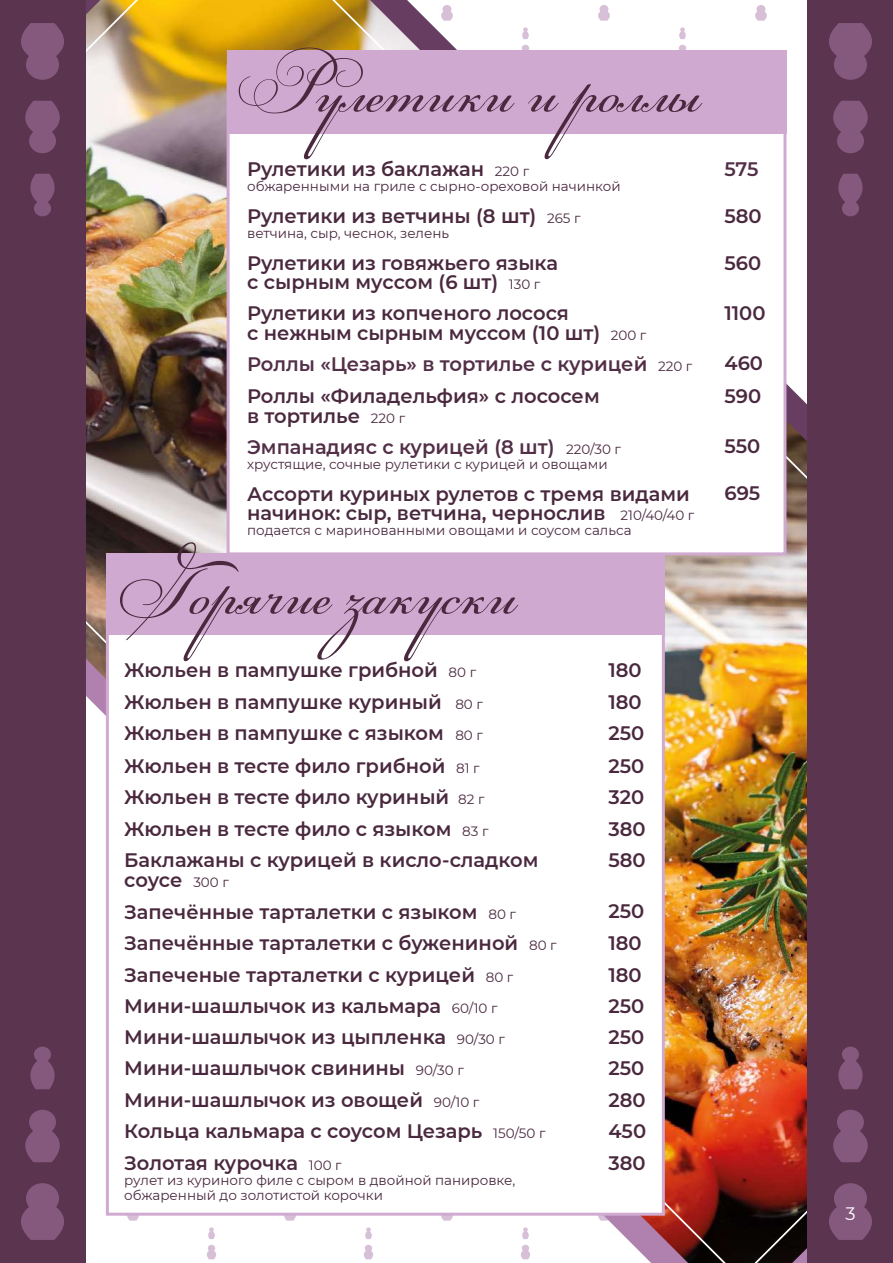
<style>
.page{position:relative;width:893px;height:1263px;background:#fff}
.page>*{position:absolute;margin:0;border:0;box-sizing:border-box;transform-origin:0 0}
.t1{font:600 19.5px/31.3px "Montserrat";color:#4a293f}
.t2{font:600 19.5px/31.3px "Montserrat";color:#522e47}
.t3{font:18px "Montserrat";color:#fff}
.t4{font:13.5px/15px "Montserrat";color:#4a293f}
.s1{font-weight:400;font-size:13.5px}
.s2{color:#4a293f}
.s3{font-weight:400;font-size:13.5px;color:#4a293f}
</style>
<div class="page">
<img style="left:85px;top:0;width:525px;height:774px">
<img style="left:364px;top:408px;width:444px;height:855px">
<div style="left:808px;top:0;width:85px;height:1263px;background:#5b344f"></div>
<svg style="left:833px;top:1110px;width:35px;height:52px"></svg>
<svg style="left:838px;top:1046px;width:25px;height:43px"></svg>
<svg style="left:829px;top:1183px;width:43px;height:57px"></svg>
<svg style="left:833px;top:101px;width:35px;height:52px"></svg>
<svg style="left:838px;top:174px;width:25px;height:42px"></svg>
<svg style="left:829px;top:23px;width:43px;height:57px"></svg>
<div style="left:0;top:0;width:85px;height:1263px;background:#5b344f"></div>
<svg style="left:25px;top:1110px;width:35px;height:52px"></svg>
<svg style="left:30px;top:1046px;width:25px;height:43px"></svg>
<svg style="left:21px;top:1183px;width:43px;height:57px"></svg>
<svg style="left:25px;top:101px;width:35px;height:52px"></svg>
<svg style="left:30px;top:174px;width:25px;height:42px"></svg>
<svg style="left:21px;top:23px;width:43px;height:57px"></svg>
<div style="left:227px;top:64px;width:559px;height:491px;background:#fff;border:3px solid #d0aad0"></div>
<div style="left:227px;top:50px;width:559px;height:84px;background:#d0a9d0"></div>
<svg style="left:239px;top:48px;width:276px;height:111px"></svg>
<svg style="left:528px;top:84px;width:174px;height:75px"></svg>
<div style="left:106px;top:600px;width:559px;height:616px;background:#fff;border:3px solid #d0aad0"></div>
<div style="left:106px;top:553px;width:559px;height:81px;background:#d0a9d0"></div>
<svg style="left:120px;top:542px;width:398px;height:119px"></svg>
<p class="t1" style="left:247px;top:153px;width:283px">Рулетики из баклажан <span class="s1">220 г</span></p>
<p class="t2" style="left:724px;top:153px;width:36px">575</p>
<p class="t4" style="left:247px;top:179px;width:375px">обжаренными на гриле с сырно-ореховой начинкой</p>
<p class="t1" style="left:247px;top:200px;width:335px">Рулетики из ветчины (8 шт) <span class="s1">265 г</span></p>
<p class="t1" style="left:724px;top:199px;width:39px">580</p>
<p class="t4" style="left:247px;top:225px;width:204px">ветчина, сыр, чеснок, зелень</p>
<p class="t1" style="left:247px;top:246px;width:312px">Рулетики из говяжьего языка</p>
<p class="t1" style="left:724px;top:247px;width:38px">560</p>
<p class="t1" style="left:247px;top:266px;width:323px">с сырным муссом (6 шт) <span class="s1">130 г<br></span>Рулетики из копченого лосося</p>
<p class="t1" style="left:724px;top:297px;width:43px">1100</p>
<p class="t2" style="left:247px;top:316px;width:447px"><span class="s2">с нежным сырным муссом (10 шт)</span> <span class="s3">200 г<br></span>Роллы «Цезарь» в тортилье с курицей <span class="s3">220 г</span></p>
<p class="t1" style="left:724px;top:347px;width:40px">460</p>
<p class="t1" style="left:247px;top:380px;width:354px">Роллы «Филадельфия» с лососем</p>
<p class="t1" style="left:724px;top:380px;width:38px">590</p>
<p class="t2" style="left:247px;top:399px;width:375px"><span class="s2">в тортилье</span> <span class="s3">220 г<br></span>Эмпанадияс с курицей (8 шт) <span class="s3">220/30 г</span></p>
<p class="t1" style="left:724px;top:430px;width:37px">550</p>
<p class="t4" style="left:247px;top:456px;width:362px">хрустящие, сочные рулетики с курицей и овощами</p>
<p class="t1" style="left:247px;top:477px;width:444px">Ассорти куриных рулетов с тремя видами</p>
<p class="t1" style="left:724px;top:477px;width:37px">695</p>
<p class="t1" style="left:247px;top:497px;width:449px">начинок: сыр, ветчина, чернослив <span class="s1">210/40/40 г</span></p>
<p class="t4" style="left:247px;top:522px;width:386px">подается с маринованными овощами и соусом сальса</p>
<p class="t1" style="left:124px;top:653px;width:353px">Жюльен в пампушке грибной <span class="s1">80 г</span></p>
<p class="t1" style="left:608px;top:653px;width:35px">180</p>
<p class="t1" style="left:124px;top:685px;width:360px">Жюльен в пампушке куриный <span class="s1">80 г</span></p>
<p class="t1" style="left:608px;top:685px;width:35px">180</p>
<p class="t1" style="left:124px;top:717px;width:360px">Жюльен в пампушке с языком <span class="s1">80 г</span></p>
<p class="t1" style="left:608px;top:717px;width:37px">250</p>
<p class="t1" style="left:124px;top:749px;width:357px">Жюльен в тесте фило грибной <span class="s1">81 г</span></p>
<p class="t1" style="left:608px;top:749px;width:37px">250</p>
<p class="t1" style="left:124px;top:781px;width:362px">Жюльен в тесте фило куриный <span class="s1">82 г</span></p>
<p class="t1" style="left:608px;top:781px;width:37px">320</p>
<p class="t1" style="left:124px;top:813px;width:366px">Жюльен в тесте фило с языком <span class="s1">83 г</span></p>
<p class="t1" style="left:608px;top:813px;width:39px">380</p>
<p class="t1" style="left:124px;top:850px;width:416px;line-height:19.5px">Баклажаны с курицей в кисло-сладком соусе <span class="s1">300 г</span></p>
<p class="t1" style="left:608px;top:844px;width:39px">580</p>
<p class="t1" style="left:124px;top:895px;width:393px">Запечённые тарталетки с языком <span class="s1">80 г</span></p>
<p class="t1" style="left:608px;top:895px;width:37px">250</p>
<p class="t1" style="left:124px;top:927px;width:434px">Запечённые тарталетки с бужениной <span class="s1">80 г</span></p>
<p class="t1" style="left:608px;top:927px;width:35px">180</p>
<p class="t1" style="left:124px;top:958px;width:391px">Запеченые тарталетки с курицей <span class="s1">80 г</span></p>
<p class="t1" style="left:608px;top:958px;width:35px">180</p>
<p class="t1" style="left:124px;top:989px;width:375px">Мини-шашлычок из кальмара <span class="s1">60/10 г</span></p>
<p class="t1" style="left:608px;top:989px;width:37px">250</p>
<p class="t1" style="left:124px;top:1020px;width:382px">Мини-шашлычок из цыпленка <span class="s1">90/30 г</span></p>
<p class="t1" style="left:608px;top:1020px;width:37px">250</p>
<p class="t1" style="left:124px;top:1052px;width:341px">Мини-шашлычок свинины <span class="s1">90/30 г</span></p>
<p class="t1" style="left:608px;top:1051px;width:37px">250</p>
<p class="t1" style="left:124px;top:1083px;width:357px">Мини-шашлычок из овощей <span class="s1">90/10 г</span></p>
<p class="t1" style="left:608px;top:1083px;width:39px">280</p>
<p class="t1" style="left:124px;top:1115px;width:423px">Кольца кальмара с соусом Цезарь <span class="s1">150/50 г</span></p>
<p class="t1" style="left:608px;top:1115px;width:39px">450</p>
<p class="t1" style="left:124px;top:1146px;width:219px">Золотая курочка <span class="s1">100 г</span></p>
<p class="t1" style="left:608px;top:1146px;width:39px">380</p>
<p class="t4" style="left:124px;top:1172px;width:393px">рулет из куриного филе с сыром в двойной панировке, обжаренный до золотистой корочки</p>
<p class="t3" style="left:845px;top:1201px;width:12px">3</p>
</div>
